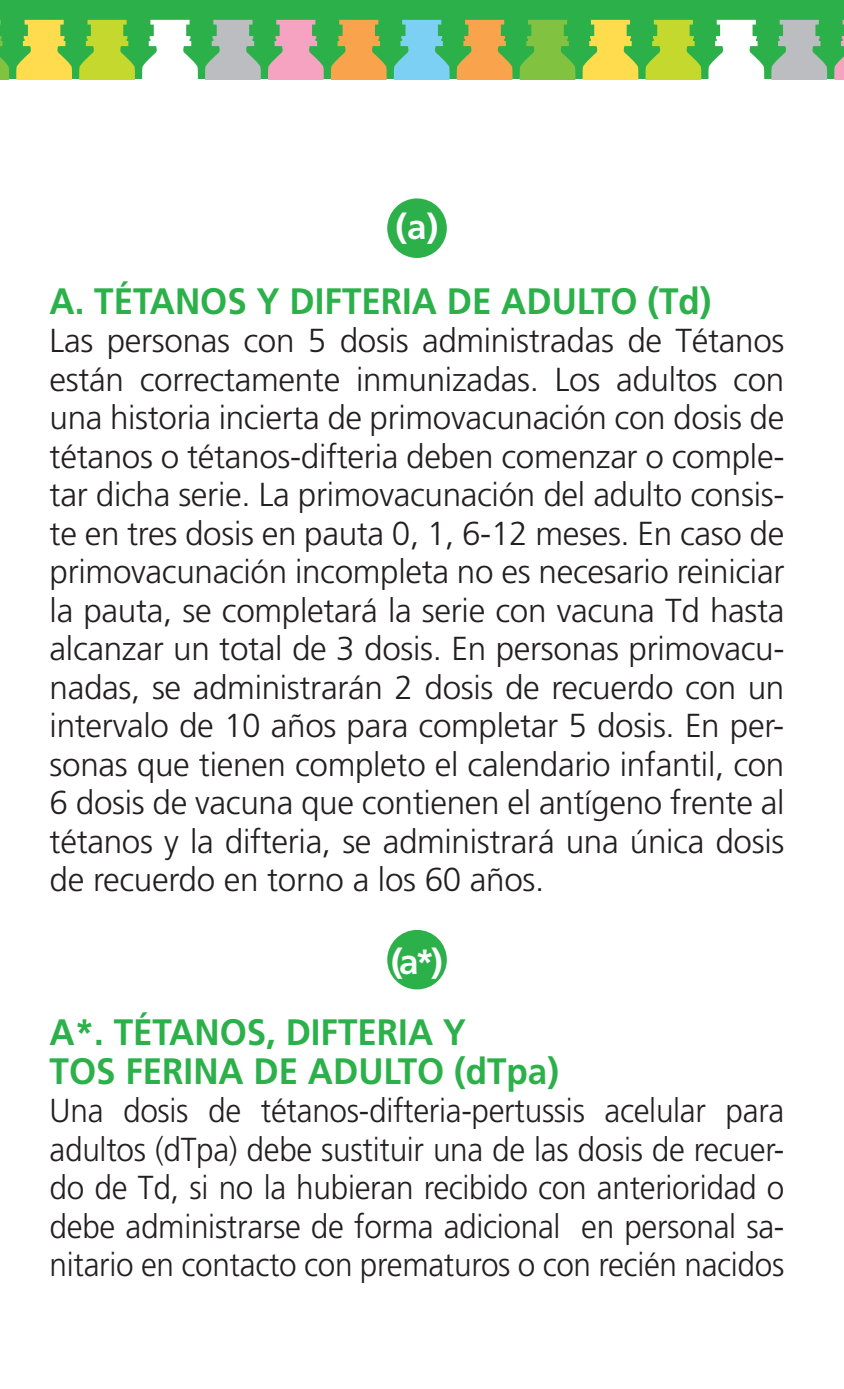
<style>
.page{position:relative;width:844px;height:1389px;background:#fff}
.page>*{position:absolute;margin:0;border:0;box-sizing:border-box;transform-origin:0 0}
.t1{font:700 36.75px/38.5px "Frutiger";color:#2cb04a;scale:.95 1}
.t2{font:700 35px "Frutiger";color:#fff}
.t3{font:300 33.25px/38.5px "Frutiger";letter-spacing:-.01em;color:#231f20;text-align:justify}
.t4{font:300 33.25px/38.5px "Frutiger";letter-spacing:-.01em;color:#231f20;text-align:justify;scale:.95 1}
</style>
<div class="page">
<div style="left:387px;top:930px;width:59px;height:59px;background:#2cb04a;border-radius:50%"></div>
<div style="left:387px;top:198px;width:59px;height:60px;background:#2cb04a;border-radius:50%"></div>
<div style="left:0;top:5px;width:5px;height:74px;background:#2cb04a"></div>
<div style="left:5px;top:0;width:838px;height:79px;background:#2cb04a"></div>
<svg style="left:268px;top:20px;width:56px;height:59px"></svg>
<svg style="left:0;top:20px;width:9px;height:59px"></svg>
<svg style="left:79px;top:20px;width:56px;height:59px"></svg>
<svg style="left:142px;top:20px;width:56px;height:59px"></svg>
<svg style="left:205px;top:20px;width:56px;height:59px"></svg>
<svg style="left:16px;top:20px;width:56px;height:59px"></svg>
<svg style="left:330px;top:20px;width:57px;height:59px"></svg>
<svg style="left:834px;top:20px;width:9px;height:59px"></svg>
<svg style="left:393px;top:20px;width:57px;height:59px"></svg>
<svg style="left:456px;top:20px;width:57px;height:59px"></svg>
<svg style="left:519px;top:20px;width:56px;height:59px"></svg>
<svg style="left:645px;top:20px;width:56px;height:59px"></svg>
<svg style="left:708px;top:20px;width:56px;height:59px"></svg>
<svg style="left:771px;top:20px;width:56px;height:59px"></svg>
<svg style="left:582px;top:20px;width:56px;height:59px"></svg>
<svg style="left:0;top:0;width:5px;height:5px"></svg>
<p class="t2" style="left:395px;top:206px;width:44px">(a)</p>
<p class="t1" style="left:50px;top:282px;width:698px">A. TÉTANOS Y DIFTERIA DE ADULTO (Td)</p>
<p class="t3" style="left:50px;top:322px;width:736px">Las personas con 5 dosis administradas de Tétanos están correctamente inmunizadas. Los adultos con una historia incierta de primovacunación con dosis de tétanos o tétanos-difteria deben comenzar o comple&shy;tar dicha serie. La primovacunación del adulto consis&shy;te en tres dosis en pauta 0, 1, 6-12 meses. En caso de primovacunación incompleta no es necesario reiniciar la pauta, se completará la serie con vacuna Td hasta alcanzar un total de 3 dosis. En personas primovacu&shy;nadas, se administrarán 2 dosis de recuerdo con un intervalo de 10 años para completar 5 dosis. En per&shy;sonas que tienen completo el calendario infantil, con 6 dosis de vacuna que contienen el antígeno frente al tétanos y la difteria, se administrará una única dosis de recuerdo en torno a los 60 años.</p>
<p class="t2" style="left:391px;top:941px;width:53px">(a*)</p>
<p class="t1" style="left:50px;top:1014px;width:537px">A*. TÉTANOS, DIFTERIA Y<br>TOS FERINA DE ADULTO (dTpa)</p>
<p class="t4" style="left:50px;top:1092px;width:774px">Una dosis de tétanos-difteria-pertussis acelular para adultos (dTpa) debe sustituir una de las dosis de recuer&shy;do de Td, si no la hubieran recibido con anterioridad o debe administrarse de forma adicional en personal sa&shy;nitario en contacto con prematuros o con recién nacidos</p>
</div>
